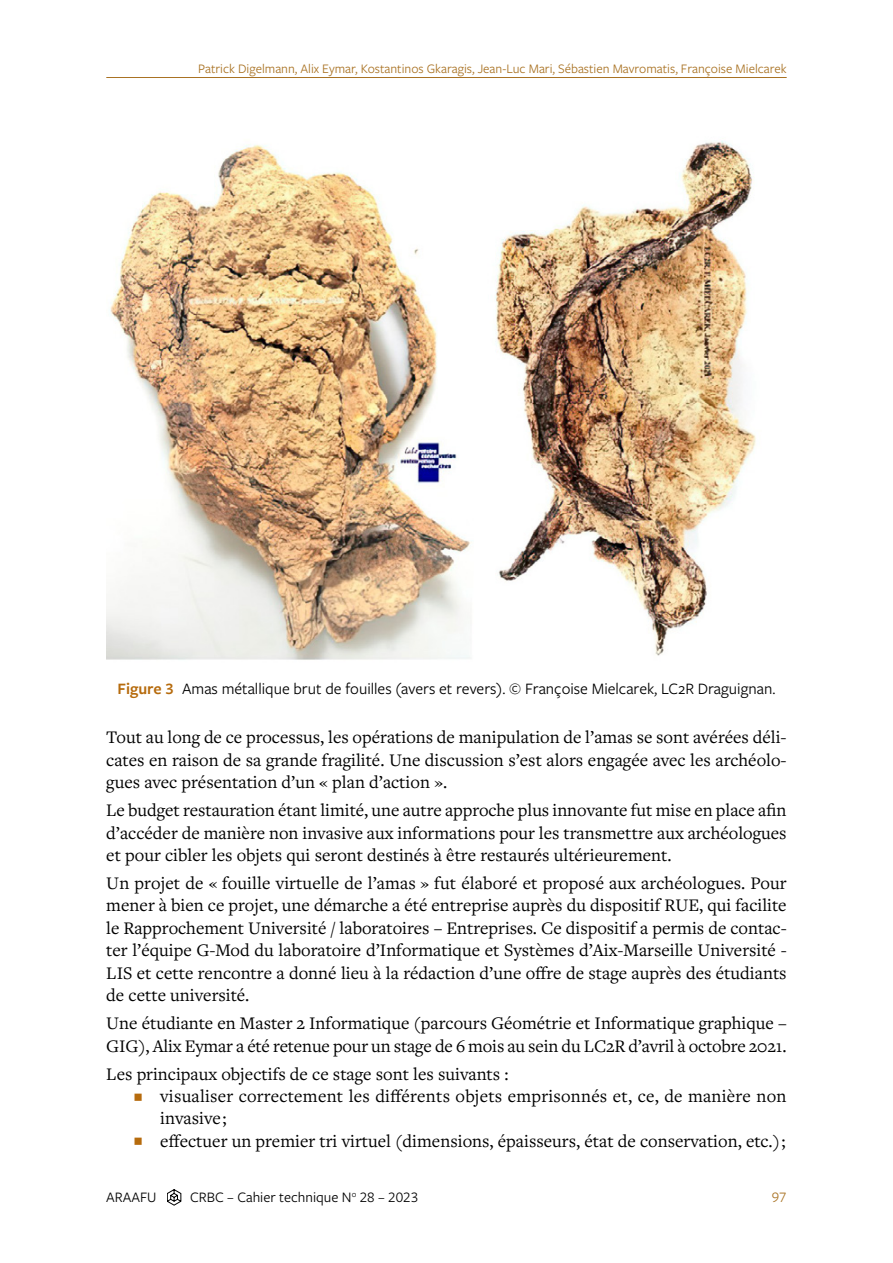
<style>
.page{position:relative;width:893px;height:1263px;background:#fff}
.page>*{position:absolute;margin:0;border:0;box-sizing:border-box;transform-origin:0 0}
.t1{font:18.3px/22.5px "Freight Text Pro";color:#000;text-align:justify}
.t2{font:16.5px "Freight Sans Pro";color:#000}
.t3{font:15px "Freight Sans Pro";color:#000}
.t4{font:15px "Freight Sans Pro";color:#a97223}
.t5{font:13.5px "Freight Sans Pro";color:#a97223}
.s1{font-weight:600;color:#b66b0d}
.s2{color:#b66b0d}
</style>
<div class="page">
<hr style="left:106px;top:77px;width:681px;height:1px;background:#a97223">
<svg style="left:167px;top:1189px;width:14px;height:16px"></svg>
<img style="left:106px;top:140px;width:650px;height:520px">
<p class="t5" style="left:198px;top:60px;width:590px">Patrick Digelmann, Alix Eymar, Kostantinos Gkaragis, Jean-Luc Mari, Sébastien Mavromatis, Françoise Mielcarek</p>
<p class="t2" style="left:118px;top:677px;width:659px"><span class="s1">Figure 3</span> Amas métallique brut de fouilles (avers et revers). © Françoise Mielcarek, LC2R Draguignan.</p>
<p class="t1" style="left:106px;top:725px;width:682px">Tout au long de ce processus, les opérations de manipulation de l’amas se sont avérées déli&shy;cates en raison de sa grande fragilité. Une discussion s’est alors engagée avec les archéolo&shy;gues avec présentation d’un « plan d’action ».</p>
<p class="t1" style="left:106px;top:798px;width:682px">Le budget restauration étant limité, une autre approche plus innovante fut mise en place afin d’accéder de manière non invasive aux informations pour les transmettre aux archéologues et pour cibler les objets qui seront destinés à être restaurés ultérieurement.</p>
<p class="t1" style="left:106px;top:871px;width:682px">Un projet de « fouille virtuelle de l’amas » fut élaboré et proposé aux archéologues. Pour mener à bien ce projet, une démarche a été entreprise auprès du dispositif RUE, qui facilite le Rapprochement Université / laboratoires – Entreprises. Ce dispositif a permis de contac&shy;ter l’équipe G-Mod du laboratoire d’Informatique et Systèmes d’Aix-Marseille Université - LIS et cette rencontre a donné lieu à la rédaction d’une offre de stage auprès des étudiants de cette université.</p>
<p class="t1" style="left:106px;top:1011px;width:682px">Une étudiante en Master 2 Informatique (parcours Géométrie et Informatique graphique –<br>GIG), Alix Eymar a été retenue pour un stage de 6 mois au sein du LC2R d’avril à octobre 2021.</p>
<p class="t1" style="left:106px;top:1062px;width:404px">Les principaux objectifs de ce stage sont les suivants :</p>
<p class="t1" style="left:160px;top:1084px;width:628px;text-indent:-27px"><span class="s2">○</span> visualiser correctement les différents objets emprisonnés et, ce, de manière non invasive ;</p>
<p class="t1" style="left:133px;top:1129px;width:654px"><span class="s2">○</span> effectuer un premier tri virtuel (dimensions, épaisseurs, état de conservation, etc.) ;</p>
<p class="t3" style="left:106px;top:1187px;width:52px">ARAAFU</p>
<p class="t3" style="left:190px;top:1187px;width:230px">CRBC – Cahier technique N<sup>o</sup> 28 – 2023</p>
<p class="t4" style="left:772px;top:1187px;width:16px">97</p>
</div>
